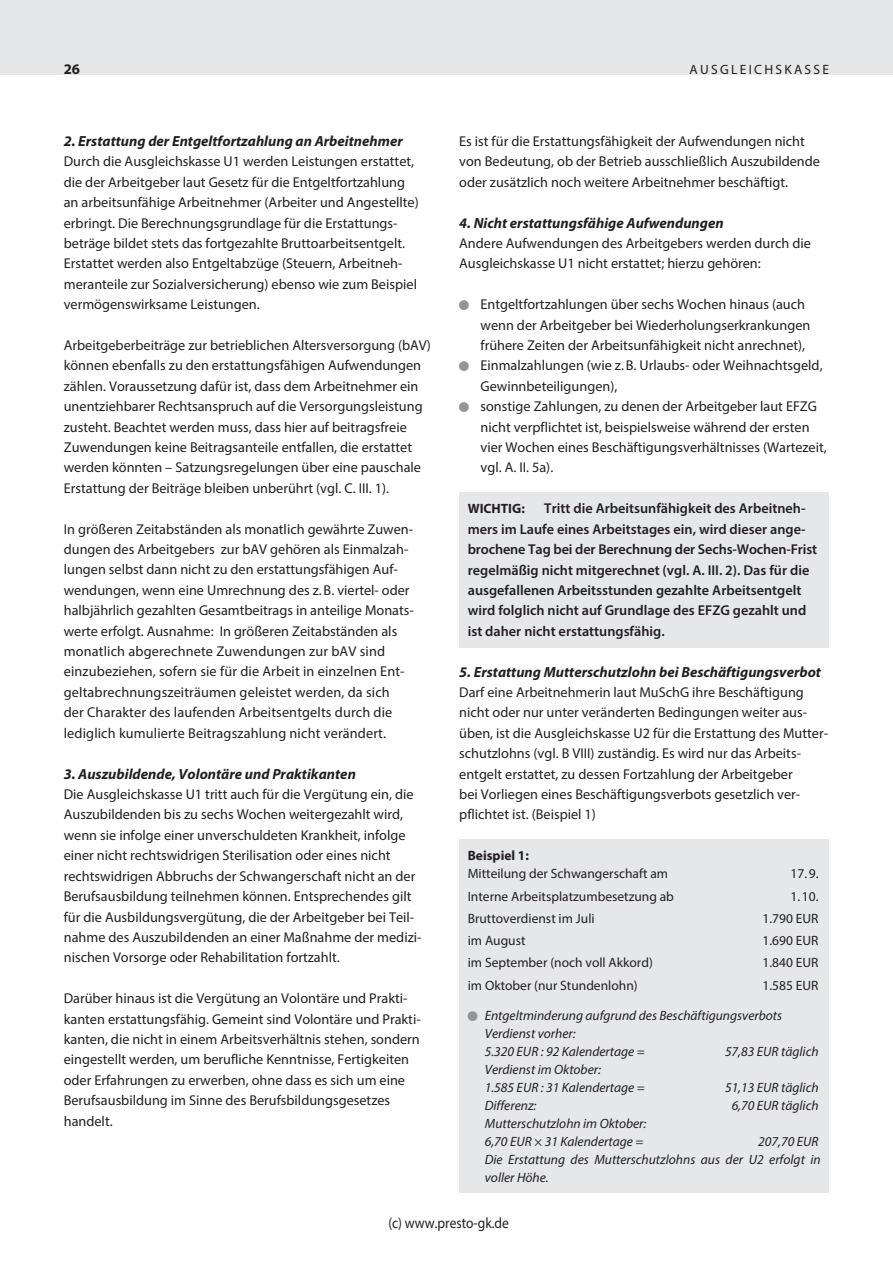
<style>
.page{position:relative;width:893px;height:1263px;background:#fff}
.page>*{position:absolute;margin:0;border:0;box-sizing:border-box;transform-origin:0 0}
.t1{font:15px "Myriad Pro";color:#231f20;scale:.9 1}
.t2{font:italic 700 14.7px "Myriad Pro";color:#231f20}
.t3{font:700 14.7px "Myriad Pro";color:#231f20}
.t4{font:14.25px/20.4px "Myriad Pro";color:#231f20}
.t5{font:600 14.25px/20.4px "Myriad Pro";color:#231f20}
.t6{font:italic 13.5px/18px "Myriad Pro";color:#231f20}
.t7{font:13.5px "Myriad Pro";color:#231f20}
.t8{font:13.5px "Myriad Pro";letter-spacing:.17em;color:#231f20}
.t9{font:700 13.5px "Myriad Pro";color:#231f20}
.t10{font:700 13.5px "Myriad Pro";color:#231f20}
.s1{color:#939598}
</style>
<div class="page">
<div style="left:0;top:0;width:893px;height:75px;background:#e6e7e9"></div>
<div style="left:459px;top:840px;width:370px;height:353px;background:#e6e7e9"></div>
<div style="left:459px;top:493px;width:370px;height:155px;background:#e6e7e9"></div>
<p class="t3" style="left:64px;top:61px;width:18px">26</p>
<p class="t2" style="left:64px;top:133px;width:340px">2. Erstattung der Entgeltfortzahlung an Arbeitnehmer</p>
<p class="t4" style="left:64px;top:151px;width:356px">Durch die Ausgleichskasse U1 werden Leistungen erstattet, die der Arbeitgeber laut Gesetz für die Entgeltfortzahlung an arbeitsunfähige Arbeitnehmer (Arbeiter und Angestellte) erbringt. Die Berechnungsgrundlage für die Erstattungs&shy;beträge bildet stets das fortgezahlte Bruttoarbeitsentgelt.<br>Erstattet werden also Entgeltabzüge (Steuern, Arbeitneh&shy;meranteile zur Sozialversicherung) ebenso wie zum Beispiel vermögenswirksame Leistungen.</p>
<p class="t4" style="left:64px;top:335px;width:369px">Arbeitgeberbeiträge zur betrieblichen Altersversorgung (bAV) können ebenfalls zu den erstattungsfähigen Aufwendungen zählen. Voraussetzung dafür ist, dass dem Arbeitnehmer ein unentziehbarer Rechtsanspruch auf die Versorgungsleistung zusteht. Beachtet werden muss, dass hier auf beitragsfreie Zuwendungen keine Beitragsanteile entfallen, die erstattet werden könnten – Satzungsregelungen über eine pauschale Erstattung der Beiträge bleiben unberührt (vgl. C. III. 1).</p>
<p class="t4" style="left:64px;top:518px;width:352px">In größeren Zeitabständen als monatlich gewährte Zuwen&shy;dungen des Arbeitgebers zur bAV gehören als Einmalzah&shy;lungen selbst dann nicht zu den erstattungsfähigen Auf&shy;wendungen, wenn eine Umrechnung des z.B. viertel- oder halbjährlich gezahlten Gesamtbeitrags in anteilige Monats&shy;werte erfolgt. Ausnahme: In größeren Zeitabständen als monatlich abgerechnete Zuwendungen zur bAV sind einzubeziehen, sofern sie für die Arbeit in einzelnen Ent&shy;geltabrechnungszeiträumen geleistet werden, da sich<br>der Charakter des laufenden Arbeitsentgelts durch die lediglich kumulierte Beitragszahlung nicht verändert.</p>
<p class="t2" style="left:64px;top:765px;width:294px">3. Auszubildende, Volontäre und Praktikanten</p>
<p class="t4" style="left:64px;top:784px;width:359px">Die Ausgleichskasse U1 tritt auch für die Vergütung ein, die Auszubildenden bis zu sechs Wochen weitergezahlt wird, wenn sie infolge einer unverschuldeten Krankheit, infolge einer nicht rechtswidrigen Sterilisation oder eines nicht rechtswidrigen Abbruchs der Schwangerschaft nicht an der Berufsausbildung teilnehmen können. Entsprechendes gilt für die Ausbildungsvergütung, die der Arbeitgeber bei Teil&shy;nahme des Auszubildenden an einer Maßnahme der medizi&shy;nischen Vorsorge oder Rehabilitation fortzahlt.</p>
<p class="t4" style="left:64px;top:988px;width:358px">Darüber hinaus ist die Vergütung an Volontäre und Prakti&shy;kanten erstattungsfähig. Gemeint sind Volontäre und Prakti&shy;kanten, die nicht in einem Arbeitsverhältnis stehen, sondern eingestellt werden, um berufliche Kenntnisse, Fertigkeiten oder Erfahrungen zu erwerben, ohne dass es sich um eine Berufsausbildung im Sinne des Berufsbildungsgesetzes handelt.</p>
<p class="t8" style="left:689px;top:62px;width:141px">AUSGLEICHSKASSE</p>
<p class="t4" style="left:459px;top:131px;width:362px">Es ist für die Erstattungsfähigkeit der Aufwendungen nicht von Bedeutung, ob der Betrieb ausschließlich Auszubildende oder zusätzlich noch weitere Arbeitnehmer beschäftigt.</p>
<p class="t2" style="left:459px;top:214px;width:266px">4. Nicht erstattungsfähige Aufwendungen</p>
<p class="t4" style="left:459px;top:233px;width:353px">Andere Aufwendungen des Arbeitgebers werden durch die<br>Ausgleichskasse U1 nicht erstattet; hierzu gehören:</p>
<p class="t4" style="left:480px;top:294px;width:331px;text-indent:-21px"><span class="s1">■</span> Entgeltfortzahlungen über sechs Wochen hinaus (auch wenn der Arbeitgeber bei Wiederholungserkrankungen frühere Zeiten der Arbeitsunfähigkeit nicht anrechnet),</p>
<p class="t4" style="left:480px;top:355px;width:344px;text-indent:-21px"><span class="s1">■</span> Einmalzahlungen (wie z.B. Urlaubs- oder Weihnachtsgeld,<br>Gewinnbeteiligungen),</p>
<p class="t4" style="left:480px;top:396px;width:348px;text-indent:-21px"><span class="s1">■</span> sonstige Zahlungen, zu denen der Arbeitgeber laut EFZG nicht verpflichtet ist, beispielsweise während der ersten vier Wochen eines Beschäftigungsverhältnisses (Wartezeit, vgl. A. II. 5a).</p>
<p class="t10" style="left:468px;top:501px;width:59px">WICHTIG:</p>
<p class="t5" style="left:468px;top:498px;width:351px;text-indent:77px">Tritt die Arbeitsunfähigkeit des Arbeitneh&shy;mers im Laufe eines Arbeitstages ein, wird dieser ange&shy;brochene Tag bei der Berechnung der Sechs-Wochen-Frist regelmäßig nicht mitgerechnet (vgl. A. III. 2). Das für die ausgefallenen Arbeitsstunden gezahlte Arbeitsentgelt wird folglich nicht auf Grundlage des EFZG gezahlt und ist daher nicht erstattungsfähig.</p>
<p class="t2" style="left:459px;top:663px;width:363px">5. Erstattung Mutterschutzlohn bei Beschäftigungsverbot</p>
<p class="t4" style="left:459px;top:682px;width:369px">Darf eine Arbeitnehmerin laut MuSchG ihre Beschäftigung nicht oder nur unter veränderten Bedingungen weiter aus&shy;üben, ist die Ausgleichskasse U2 für die Erstattung des Mutter&shy;schutzlohns (vgl. B VIII) zuständig. Es wird nur das Arbeits&shy;entgelt erstattet, zu dessen Fortzahlung der Arbeitgeber<br>bei Vorliegen eines Beschäftigungsverbots gesetzlich ver&shy;pflichtet ist. (Beispiel 1)</p>
<p class="t9" style="left:468px;top:848px;width:63px">Beispiel 1:</p>
<p class="t7" style="left:468px;top:865px;width:202px">Mitteilung der Schwangerschaft am</p>
<p class="t7" style="left:790px;top:865px;width:30px">17.9.</p>
<p class="t7" style="left:468px;top:888px;width:208px">Interne Arbeitsplatzumbesetzung ab</p>
<p class="t7" style="left:790px;top:888px;width:30px">1.10.</p>
<p class="t7" style="left:468px;top:910px;width:128px">Bruttoverdienst im Juli</p>
<p class="t7" style="left:763px;top:910px;width:57px">1.790 EUR</p>
<p class="t7" style="left:468px;top:932px;width:59px">im August</p>
<p class="t7" style="left:763px;top:932px;width:57px">1.690 EUR</p>
<p class="t7" style="left:468px;top:954px;width:187px">im September (noch voll Akkord)</p>
<p class="t7" style="left:763px;top:954px;width:57px">1.840 EUR</p>
<p class="t7" style="left:468px;top:977px;width:171px">im Oktober (nur Stundenlohn)</p>
<p class="t7" style="left:763px;top:977px;width:57px">1.585 EUR</p>
<p class="t6" style="left:485px;top:1006px;width:299px;text-indent:-17px"><span class="s1">■</span> Entgeltminderung aufgrund des Beschäftigungsverbots<br>Verdienst vorher:<br>5.320 EUR : 92 Kalendertage =</p>
<p class="t6" style="left:725px;top:1042px;width:95px">57,83 EUR täglich</p>
<p class="t6" style="left:485px;top:1060px;width:162px">Verdienst im Oktober:<br>1.585 EUR : 31 Kalendertage =</p>
<p class="t6" style="left:725px;top:1078px;width:95px">51,13 EUR täglich</p>
<p class="t6" style="left:485px;top:1096px;width:53px">Differenz:</p>
<p class="t6" style="left:732px;top:1096px;width:88px">6,70 EUR täglich</p>
<p class="t6" style="left:485px;top:1114px;width:163px">Mutterschutzlohn im Oktober:<br>6,70 EUR × 31 Kalendertage =</p>
<p class="t6" style="left:485px;top:1132px;width:337px;text-indent:273px">207,70 EUR<br>Die Erstattung des Mutterschutzlohns aus der U2 erfolgt in voller Höhe.</p>
<p class="t1" style="left:388px;top:1213px;width:135px">(c) www.presto-gk.de</p>
</div>
